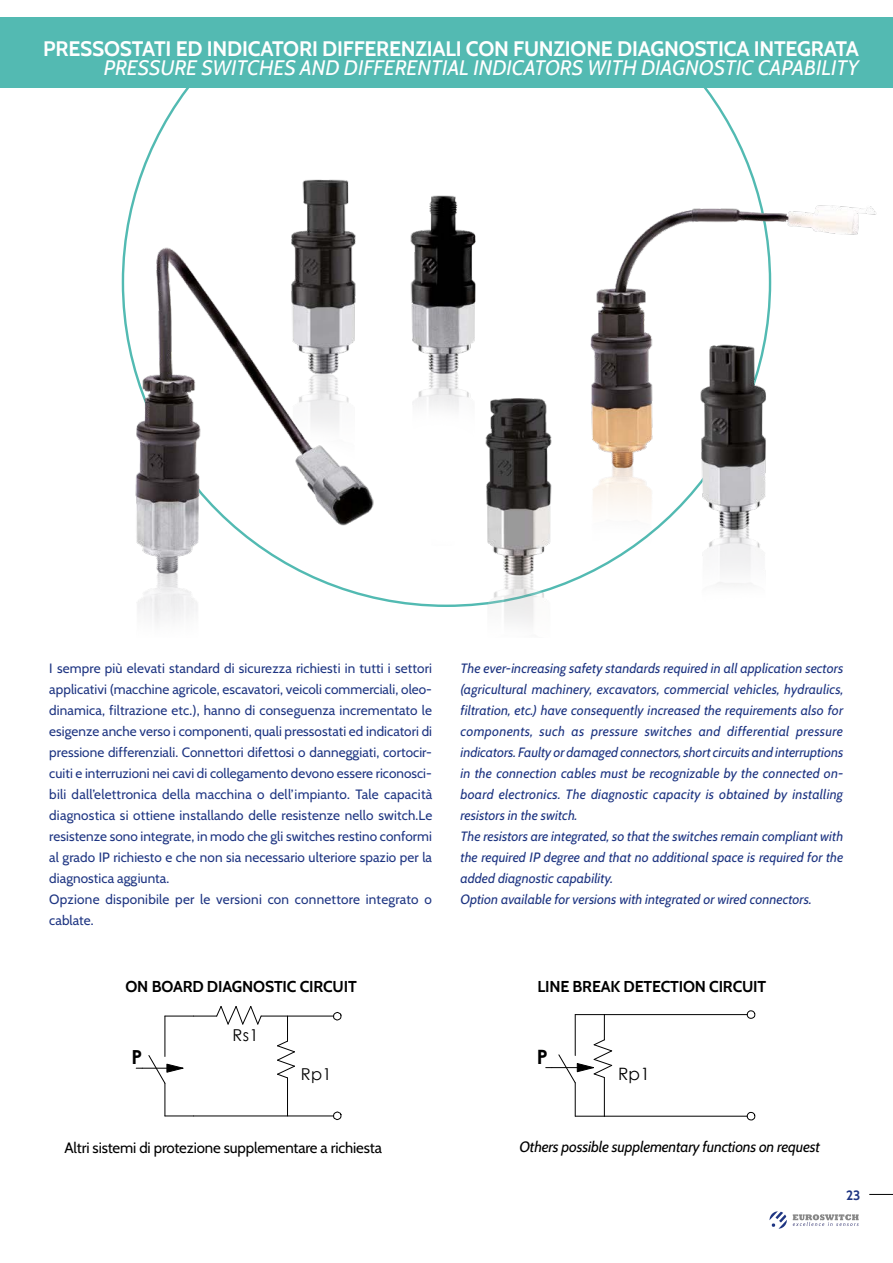
<style>
.page{position:relative;width:893px;height:1263px;background:#fff}
.page>*{position:absolute;margin:0;border:0;box-sizing:border-box;transform-origin:0 0}
.t1{font:700 21px "Cabin";letter-spacing:-.01em;color:#fff}
.t2{font:italic 21px "Cabin";color:#fff}
.t3{font:19.8px "Century";color:#000}
.t4{font:19.35px "Century";color:#000}
.t5{font:17.1px "Century";color:#000}
.t6{font:16.35px "Century";letter-spacing:.025em;color:#000}
.tab_DISEGNI{font:700 15.75px "Cabin";letter-spacing:-.01em;color:#000}
.Normale{font:15px "Cabin";letter-spacing:-.01em;color:#000}
.Normale-2{font:italic 15px "Cabin";letter-spacing:-.01em;color:#000}
.Normale-3{font:13.5px/21px "Cabin";letter-spacing:.005em;color:#1e3582;text-align:justify}
.Normale-4{font:italic 13.5px/21px "Cabin";letter-spacing:.005em;color:#1e3582;text-align:justify}
.t7{font:700 13.5px "Cabin";color:#1e3582}
</style>
<div class="page">
<svg style="left:869px;top:1194px;width:24px;height:1px"></svg>
<svg style="left:793px;top:1214px;width:66px;height:12px"></svg>
<svg style="left:769px;top:1211px;width:18px;height:18px"></svg>
<img style="left:121px;top:167px;width:756px;height:458px">
<hr style="left:575px;top:1083px;width:1px;height:33px;background:#000">
<svg style="left:746px;top:1112px;width:10px;height:8px"></svg>
<svg style="left:746px;top:1010px;width:10px;height:9px"></svg>
<hr style="left:604px;top:1116px;width:143px;height:1px;background:#000">
<svg style="left:575px;top:1116px;width:29px;height:1px"></svg>
<hr style="left:604px;top:1077px;width:1px;height:39px;background:#000">
<hr style="left:604px;top:1014px;width:143px;height:1px;background:#000">
<hr style="left:552px;top:1067px;width:41px;height:1px;background:#000">
<svg style="left:558px;top:1014px;width:55px;height:70px"></svg>
<svg style="left:333px;top:1111px;width:9px;height:9px"></svg>
<svg style="left:333px;top:1012px;width:9px;height:9px"></svg>
<svg style="left:166px;top:1115px;width:28px;height:1px"></svg>
<svg style="left:165px;top:1006px;width:97px;height:19px"></svg>
<hr style="left:261px;top:1016px;width:73px;height:1px;background:#000">
<hr style="left:165px;top:1016px;width:1px;height:40px;background:#000">
<hr style="left:165px;top:1083px;width:1px;height:33px;background:#000">
<hr style="left:194px;top:1115px;width:140px;height:1px;background:#000">
<hr style="left:287px;top:1078px;width:1px;height:38px;background:#000">
<svg style="left:277px;top:1016px;width:18px;height:63px"></svg>
<hr style="left:142px;top:1068px;width:41px;height:1px;background:#000">
<svg style="left:148px;top:1054px;width:36px;height:30px"></svg>
<div style="left:0;top:17px;width:893px;height:71px;background:#53bab2"></div>
<h1 class="t1" style="left:43px;top:32px;width:817px">PRESSOSTATI ED INDICATORI DIFFERENZIALI CON FUNZIONE DIAGNOSTICA INTEGRATA</h1>
<h1 class="t2" style="left:104px;top:51px;width:757px">PRESSURE SWITCHES AND DIFFERENTIAL INDICATORS WITH DIAGNOSTIC CAPABILITY</h1>
<p class="Normale-3" style="left:49px;top:657px;width:384px">I sempre più elevati standard di sicurezza richiesti in tutti i settori applicativi (macchine agricole, escavatori, veicoli commerciali, oleo&shy;dinamica, filtrazione etc.), hanno di conseguenza incrementato le esigenze anche verso i componenti, quali pressostati ed indicatori di pressione differenziali. Connettori difettosi o danneggiati, cortocir&shy;cuiti e interruzioni nei cavi di collegamento devono essere riconosci&shy;bili dall’elettronica della macchina o dell’impianto. Tale capacità diagnostica si ottiene installando delle resistenze nello switch.Le resistenze sono integrate, in modo che gli switches restino conformi al grado IP richiesto e che non sia necessario ulteriore spazio per la diagnostica aggiunta.</p>
<p class="Normale-3" style="left:49px;top:888px;width:384px">Opzione disponibile per le versioni con connettore integrato o cablate.</p>
<p class="Normale-4" style="left:460px;top:656px;width:384px">The ever-increasing safety standards required in all application sectors (agricultural machinery, excavators, commercial vehicles, hydraulics, filtration, etc.) have consequently increased the requirements also for components, such as pressure switches and differential pressure indicators. Faulty or damaged connectors, short circuits and interruptions in the connection cables must be recognizable by the connected on&shy;board electronics. The diagnostic capacity is obtained by installing resistors in the switch.</p>
<p class="Normale-4" style="left:460px;top:824px;width:384px">The resistors are integrated, so that the switches remain compliant with the required IP degree and that no additional space is required for the added diagnostic capability.</p>
<p class="Normale-4" style="left:460px;top:887px;width:353px">Option available for versions with integrated or wired connectors.</p>
<p class="tab_DISEGNI" style="left:125px;top:974px;width:233px">ON BOARD DIAGNOSTIC CIRCUIT</p>
<p class="tab_DISEGNI" style="left:537px;top:974px;width:230px">LINE BREAK DETECTION CIRCUIT</p>
<p class="t6" style="left:232px;top:1023px;width:28px">Rs1</p>
<p class="t4" style="left:131px;top:1042px;width:12px">P</p>
<p class="t3" style="left:537px;top:1041px;width:13px">P</p>
<p class="t6" style="left:301px;top:1063px;width:32px">Rp1</p>
<p class="t5" style="left:618px;top:1062px;width:33px">Rp1</p>
<p class="Normale" style="left:65px;top:1136px;width:319px">Altri sistemi di protezione supplementare a richiesta</p>
<p class="Normale-2" style="left:519px;top:1135px;width:302px">Others possible supplementary functions on request</p>
<p class="t7" style="left:846px;top:1184px;width:16px">23</p>
</div>
